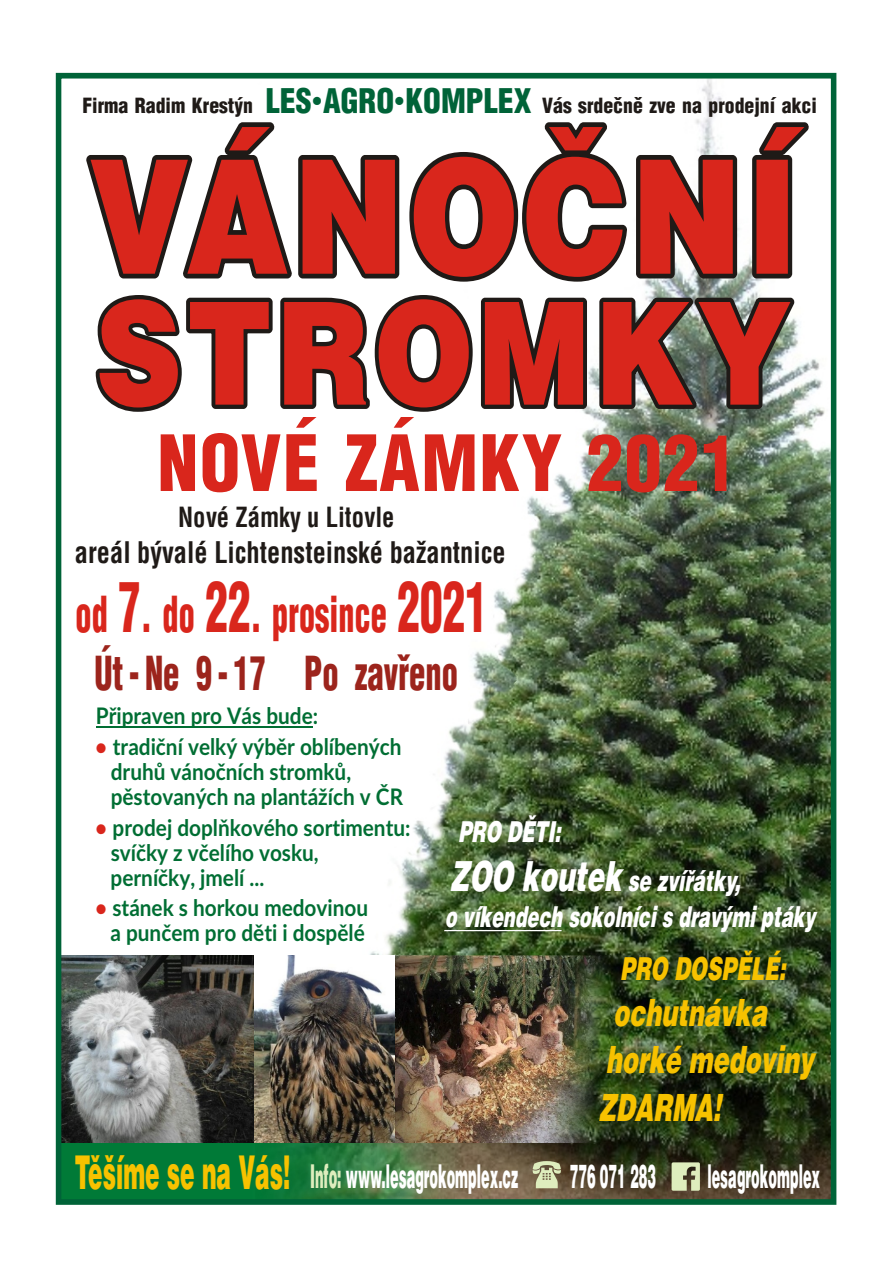
<style>
.page{position:relative;width:893px;height:1276px;background:#fff}
.page>*{position:absolute;margin:0;border:0;box-sizing:border-box;transform-origin:0 0}
.t1{font:900 75.45px "Switzerland Cond";letter-spacing:.02em;color:#d9261c}
.t2{font:900 48.45px "Switzerland Cond";color:#d9261c;scale:.67 1}
.t3{font:900 45.75px "Switzerland Cond";color:#9c241c;scale:.71 1}
.t4{font:italic 900 37.5px/47.5px "Switzerland";color:#f7c200;scale:.64 1}
.t5{font:900 32.85px "Switzerland";color:#fff;scale:.39 1}
.t6{font:italic 900 31.65px "Switzerland";color:#f7c200;scale:.64 1}
.t7{font:700 28.95px "Switzerland Condensed";color:#1f1a17;scale:.91 1}
.t8{font:italic 900 28.8px "Switzerland";color:#fff;scale:.62 1}
.t9{font:italic 900 28.8px/48.4px "Switzerland";color:#fff;scale:.64 1}
.t10{font:700 27px "Switzerland Condensed";color:#1f1a17;scale:.91 1}
.t11{font:700 22.8px/24.9px "Lato";color:#006e33;scale:.91 1}
.t12{font:900 20.4px "Switzerland Cond";color:#1f1a17}
.s1{font-size:33px;color:#006338}
.s2{font-family:"Switzerland";font-weight:400;font-size:33px;color:#006338}
.s3{font-size:67.8px}
.s4{font-size:67.95px}
.s5{color:#d9261c}
.s6{font-size:41.4px}
.s7{font-size:46.5px;color:#f7c200}
.s8{color:#deedbd}
</style>
<div class="page">
<img style="left:56px;top:73px;width:780px;height:1131px">
<svg style="left:672px;top:1162px;width:28px;height:28px"></svg>
<svg style="left:533px;top:1161px;width:28px;height:27px"></svg>
<img style="left:255px;top:956px;width:355px;height:187px">
<hr style="left:96px;top:726px;width:217px;height:1px;background:#006e33">
<p class="t12" style="left:82px;top:92px;width:736px">Firma Radim Krestýn <span class="s1">LES</span><span class="s2">•</span><span class="s1">AGRO</span><span class="s2">•</span><span class="s1">KOMPLEX</span> Vás srdeènì zve na prodejní akci</p>
<h1 class="t1" style="left:158px;top:415px;width:581px">NOVÉ ZÁMKY 2021</h1>
<p class="t10" style="left:178px;top:500px;width:239px">Nové Zámky u Litovle</p>
<p class="t7" style="left:75px;top:534px;width:475px">areál bývalé Lichtensteinské bažantnice</p>
<h2 class="t2" style="left:76px;top:583px;width:617px">od <span class="s3">7</span>. do <span class="s4">2</span><span class="s3">2</span>. prosince <span class="s4">2021</span></h2>
<h3 class="t3" style="left:94px;top:644px;width:514px">Út - Ne 9 - 17 Po zavøeno</h3>
<p class="t11" style="left:96px;top:706px;width:246px">Pøipraven pro Vás bude:</p>
<p class="t11" style="left:111px;top:736px;width:323px;text-indent:-15px"><span class="s5">•</span> tradièní velký výbìr oblíbených druhù vánoèních stromkù, pìstovaných na plantážích v ÈR</p>
<p class="t11" style="left:111px;top:817px;width:331px;text-indent:-15px"><span class="s5">•</span> prodej doplòkového sortimentu: svíèky z vèelího vosku,<br>perníèky, jmelí ...</p>
<p class="t11" style="left:95px;top:898px;width:301px;text-align:center"><span class="s5">•</span> stánek s horkou medovinou a punèem pro dìti i dospìlé</p>
<p class="t9" style="left:450px;top:810px;width:467px">PRO DÌTI:<br><span class="s6">ZOO koutek</span> se zvíøátky,</p>
<p class="t8" style="left:445px;top:898px;width:610px">o víkendech sokolníci s dravými ptáky</p>
<h3 class="t6" style="left:620px;top:948px;width:271px">PRO DOSPÌLÉ:</h3>
<h3 class="t4" style="left:598px;top:992px;width:352px;text-indent:15px">ochutnávka horké medoviny<br>ZDARMA!</h3>
<h3 class="t5" style="left:75px;top:1155px;width:1139px"><span class="s7">Tìšíme se na Vás!</span> <span class="s8">Info:</span> www.lesagrokomplex.cz</h3>
<h3 class="t5" style="left:570px;top:1155px;width:222px">776 071 283</h3>
<h3 class="t5" style="left:707px;top:1155px;width:291px">lesagrokomplex</h3>
</div>
